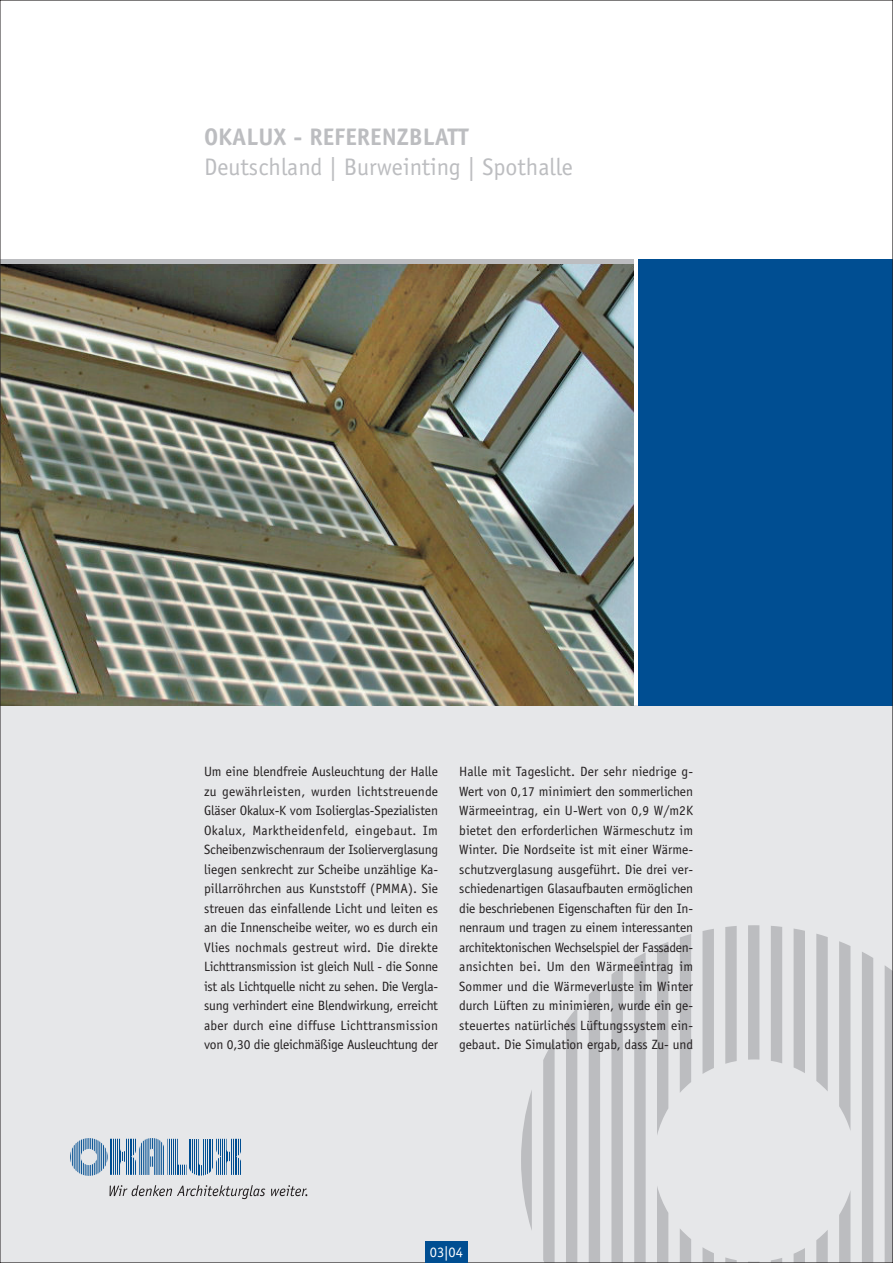
<style>
.page{position:relative;width:894px;height:1263px;background:#fff}
.page>*{position:absolute;margin:0;border:0;box-sizing:border-box;transform-origin:0 0}
.t1{font:24px "Officina Sans";color:#bcbdc0}
.t2{font:700 24px "Officina Sans";color:#bcbdc0}
.t3{font:14.4px "Officina Sans";color:#fff}
.t4{font:13.5px/19.5px "Officina Sans";letter-spacing:-.005em;color:#231f20;text-align:justify}
</style>
<div class="page">
<div style="left:0;top:706px;width:892px;height:557px;background:#e6e7e9"></div>
<svg style="left:521px;top:925px;width:369px;height:336px"></svg>
<img style="left:2px;top:264px;width:632px;height:442px">
<div style="left:638px;top:259px;width:254px;height:447px;background:#004e92"></div>
<svg style="left:139px;top:1138px;width:25px;height:37px"></svg>
<svg style="left:70px;top:1138px;width:38px;height:38px"></svg>
<hr style="left:110px;top:1139px;width:1px;height:36px;background:#004e92">
<hr style="left:111px;top:1139px;width:1px;height:36px;background:#004e92">
<hr style="left:113px;top:1139px;width:1px;height:36px;background:#004e92">
<hr style="left:115px;top:1139px;width:1px;height:36px;background:#004e92">
<hr style="left:117px;top:1139px;width:1px;height:36px;background:#004e92">
<hr style="left:119px;top:1139px;width:1px;height:36px;background:#004e92">
<hr style="left:121px;top:1139px;width:1px;height:36px;background:#004e92">
<hr style="left:122px;top:1139px;width:1px;height:36px;background:#004e92">
<hr style="left:124px;top:1139px;width:1px;height:36px;background:#004e92">
<hr style="left:126px;top:1139px;width:1px;height:36px;background:#004e92">
<hr style="left:128px;top:1139px;width:1px;height:36px;background:#004e92">
<hr style="left:130px;top:1139px;width:1px;height:36px;background:#004e92">
<hr style="left:131px;top:1139px;width:1px;height:36px;background:#004e92">
<hr style="left:133px;top:1139px;width:1px;height:36px;background:#004e92">
<hr style="left:135px;top:1139px;width:1px;height:36px;background:#004e92">
<hr style="left:167px;top:1139px;width:1px;height:36px;background:#004e92">
<hr style="left:169px;top:1139px;width:1px;height:36px;background:#004e92">
<hr style="left:171px;top:1139px;width:1px;height:36px;background:#004e92">
<hr style="left:173px;top:1139px;width:1px;height:36px;background:#004e92">
<hr style="left:175px;top:1139px;width:1px;height:36px;background:#004e92">
<hr style="left:177px;top:1139px;width:1px;height:36px;background:#004e92">
<hr style="left:178px;top:1139px;width:1px;height:36px;background:#004e92">
<hr style="left:180px;top:1139px;width:1px;height:36px;background:#004e92">
<hr style="left:182px;top:1139px;width:1px;height:36px;background:#004e92">
<hr style="left:184px;top:1139px;width:1px;height:36px;background:#004e92">
<hr style="left:186px;top:1139px;width:1px;height:36px;background:#004e92">
<svg style="left:189px;top:1163px;width:24px;height:13px"></svg>
<hr style="left:216px;top:1139px;width:1px;height:36px;background:#004e92">
<hr style="left:218px;top:1139px;width:1px;height:36px;background:#004e92">
<hr style="left:220px;top:1139px;width:1px;height:36px;background:#004e92">
<hr style="left:222px;top:1139px;width:1px;height:36px;background:#004e92">
<hr style="left:224px;top:1139px;width:1px;height:36px;background:#004e92">
<hr style="left:226px;top:1139px;width:1px;height:36px;background:#004e92">
<hr style="left:227px;top:1139px;width:1px;height:36px;background:#004e92">
<hr style="left:229px;top:1139px;width:1px;height:36px;background:#004e92">
<hr style="left:231px;top:1139px;width:1px;height:36px;background:#004e92">
<hr style="left:233px;top:1139px;width:1px;height:36px;background:#004e92">
<hr style="left:235px;top:1139px;width:1px;height:36px;background:#004e92">
<hr style="left:237px;top:1139px;width:1px;height:36px;background:#004e92">
<hr style="left:238px;top:1139px;width:1px;height:36px;background:#004e92">
<hr style="left:240px;top:1139px;width:1px;height:36px;background:#004e92">
<svg style="left:110px;top:1185px;width:155px;height:14px"></svg>
<svg style="left:271px;top:1185px;width:36px;height:11px"></svg>
<div style="left:425px;top:1242px;width:43px;height:21px;background:#004e92"></div>
<h1 class="t2" style="left:204px;top:128px;width:266px">OKALUX - REFERENZBLATT</h1>
<h1 class="t1" style="left:204px;top:158px;width:370px">Deutschland | Burweinting | Spothalle</h1>
<p class="t4" style="left:204px;top:763px;width:236px">Um eine blendfreie Ausleuchtung der Halle zu gewährleisten, wurden lichtstreuende Gläser Okalux-K vom Isolierglas-Spezialisten Okalux, Marktheidenfeld, eingebaut. Im Scheibenzwischenraum der Isolierverglasung liegen senkrecht zur Scheibe unzählige Ka&shy;pillarröhrchen aus Kunststoff (PMMA). Sie streuen das einfallende Licht und leiten es an die Innenscheibe weiter, wo es durch ein Vlies nochmals gestreut wird. Die direkte Lichttransmission ist gleich Null - die Sonne ist als Lichtquelle nicht zu sehen. Die Vergla&shy;sung verhindert eine Blendwirkung, erreicht aber durch eine diffuse Lichttransmission von 0,30 die gleichmäßige Ausleuchtung der</p>
<p class="t4" style="left:459px;top:763px;width:236px">Halle mit Tageslicht. Der sehr niedrige g-Wert von 0,17 minimiert den sommerlichen Wärmeeintrag, ein U-Wert von 0,9 W/m2K bietet den erforderlichen Wärmeschutz im Winter. Die Nordseite ist mit einer Wärme&shy;schutzverglasung ausgeführt. Die drei ver&shy;schiedenartigen Glasaufbauten ermöglichen die beschriebenen Eigenschaften für den In&shy;nenraum und tragen zu einem interessanten architektonischen Wechselspiel der Fassaden&shy;ansichten bei. Um den Wärmeeintrag im Sommer und die Wärmeverluste im Winter durch Lüften zu minimieren, wurde ein ge&shy;steuertes natürliches Lüftungssystem ein&shy;gebaut. Die Simulation ergab, dass Zu- und</p>
<p class="t3" style="left:430px;top:1247px;width:35px">03|04</p>
</div>
